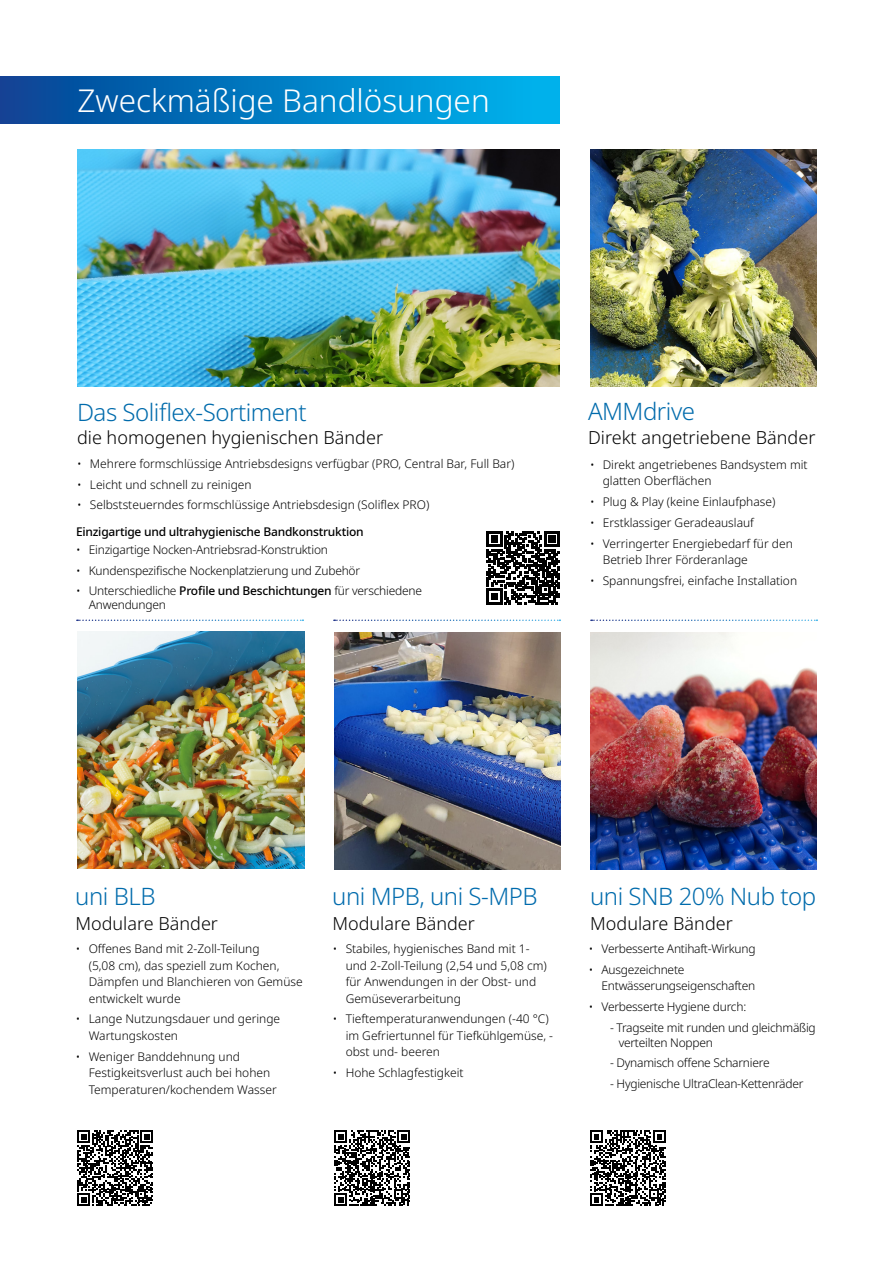
<style>
.page{position:relative;width:893px;height:1263px;background:#fff}
.page>*{position:absolute;margin:0;border:0;box-sizing:border-box;transform-origin:0 0}
.t1{font:300 31.5px "Noto Sans";color:#fff}
.t2{font:300 24px "Noto Sans";letter-spacing:-.02em;color:#006bac}
.t3{font:300 24px "Noto Sans";letter-spacing:-.02em;color:#006bad}
.t4{font:300 18px "Noto Sans";color:#000}
.t5{font:300 12px/16.5px "Noto Sans";color:#000}
.t6{font:300 12px/16.5px "Noto Sans";letter-spacing:-.02em;color:#000}
.t7{font:500 12px "Noto Sans";letter-spacing:-.02em;color:#000}
.s1{font-weight:500}
</style>
<div class="page">
<img style="left:590px;top:150px;width:227px;height:237px">
<div style="left:0;top:77px;width:560px;height:46px;background:linear-gradient(to right,#064395,#00b7f0)"></div>
<svg style="left:334px;top:619px;width:226px;height:2px"></svg>
<svg style="left:591px;top:619px;width:226px;height:2px"></svg>
<img style="left:77px;top:150px;width:482px;height:237px">
<img style="left:334px;top:632px;width:227px;height:237px">
<img style="left:590px;top:632px;width:227px;height:237px">
<img style="left:77px;top:631px;width:227px;height:237px">
<svg style="left:77px;top:619px;width:226px;height:2px"></svg>
<svg style="left:77px;top:1130px;width:76px;height:76px"></svg>
<svg style="left:487px;top:531px;width:73px;height:73px"></svg>
<svg style="left:334px;top:1130px;width:76px;height:76px"></svg>
<svg style="left:590px;top:1130px;width:76px;height:76px"></svg>
<h1 class="t1" style="left:77px;top:79px;width:414px">Zweckmäßige Bandlösungen</h1>
<h2 class="t2" style="left:77px;top:396px;width:231px">Das Soliflex-Sortiment</h2>
<h3 class="t4" style="left:77px;top:425px;width:308px">die homogenen hygienischen Bänder</h3>
<p class="t5" style="left:77px;top:456px;width:439px">• Mehrere formschlüssige Antriebsdesigns verfügbar (PRO, Central Bar, Full Bar)</p>
<p class="t5" style="left:77px;top:476px;width:176px">• Leicht und schnell zu reinigen</p>
<p class="t5" style="left:77px;top:497px;width:354px">• Selbststeuerndes formschlüssige Antriebsdesign (Soliflex PRO)</p>
<p class="t7" style="left:76px;top:523px;width:289px">Einzigartige und ultrahygienische Bandkonstruktion</p>
<p class="t6" style="left:76px;top:541px;width:253px">• Einzigartige Nocken-Antriebsrad-Konstruktion</p>
<p class="t6" style="left:76px;top:562px;width:286px">• Kundenspezifische Nockenplatzierung und Zubehör</p>
<p class="t6" style="left:89px;top:584px;width:335px;line-height:13.5px;text-indent:-13px">• Unterschiedliche <span class="s1">Profile und Beschichtungen</span> für verschiedene<br>Anwendungen</p>
<h2 class="t2" style="left:588px;top:394px;width:108px">AMMdrive</h2>
<h3 class="t4" style="left:588px;top:425px;width:229px">Direkt angetriebene Bänder</h3>
<p class="t5" style="left:603px;top:456px;width:206px;text-indent:-13px">• Direkt angetriebenes Bandsystem mit glatten Oberflächen</p>
<p class="t5" style="left:590px;top:494px;width:187px">• Plug &amp; Play (keine Einlaufphase)</p>
<p class="t5" style="left:590px;top:514px;width:165px">• Erstklassiger Geradeauslauf</p>
<p class="t5" style="left:603px;top:535px;width:192px;text-indent:-13px">• Verringerter Energiebedarf für den<br>Betrieb Ihrer Förderanlage</p>
<p class="t5" style="left:590px;top:572px;width:209px">• Spannungsfrei, einfache Installation</p>
<h2 class="t2" style="left:75px;top:879px;width:82px">uni BLB</h2>
<h3 class="t4" style="left:75px;top:911px;width:144px">Modulare Bänder</h3>
<p class="t5" style="left:89px;top:941px;width:216px;text-indent:-13px">• Offenes Band mit 2-Zoll-Teilung<br>(5,08 cm), das speziell zum Kochen,<br>Dämpfen und Blanchieren von Gemüse entwickelt wurde</p>
<p class="t5" style="left:89px;top:1011px;width:193px;text-indent:-13px">• Lange Nutzungsdauer und geringe<br>Wartungskosten</p>
<p class="t5" style="left:89px;top:1048px;width:190px;text-indent:-13px">• Weniger Banddehnung und<br>Festigkeitsverlust auch bei hohen<br>Temperaturen/kochendem Wasser</p>
<h2 class="t3" style="left:332px;top:879px;width:207px">uni MPB, uni S-MPB</h2>
<h2 class="t2" style="left:590px;top:879px;width:228px">uni SNB 20% Nub top</h2>
<h3 class="t4" style="left:332px;top:910px;width:144px">Modulare Bänder</h3>
<h3 class="t4" style="left:590px;top:910px;width:144px">Modulare Bänder</h3>
<p class="t5" style="left:346px;top:941px;width:203px;text-indent:-13px">• Stabiles, hygienisches Band mit 1- und 2-Zoll-Teilung (2,54 und 5,08 cm) für Anwendungen in der Obst- und<br>Gemüseverarbeitung</p>
<p class="t5" style="left:346px;top:1011px;width:209px;text-indent:-13px">• Tieftemperaturanwendungen (-40 °C) im Gefriertunnel für Tiefkühlgemüse, - obst und- beeren</p>
<p class="t5" style="left:333px;top:1065px;width:132px">• Hohe Schlagfestigkeit</p>
<p class="t6" style="left:589px;top:941px;width:168px">• Verbesserte Antihaft-Wirkung</p>
<p class="t6" style="left:601px;top:961px;width:155px;text-indent:-13px">• Ausgezeichnete<br>Entwässerungseigenschaften</p>
<p class="t6" style="left:589px;top:999px;width:159px">• Verbesserte Hygiene durch:</p>
<p class="t6" style="left:619px;top:1020px;width:199px;line-height:14.7px;text-indent:-9px">- Tragseite mit runden und gleichmäßig verteilten Noppen</p>
<p class="t6" style="left:610px;top:1055px;width:161px">- Dynamisch offene Scharniere</p>
<p class="t6" style="left:610px;top:1076px;width:195px">- Hygienische UltraClean-Kettenräder</p>
</div>
